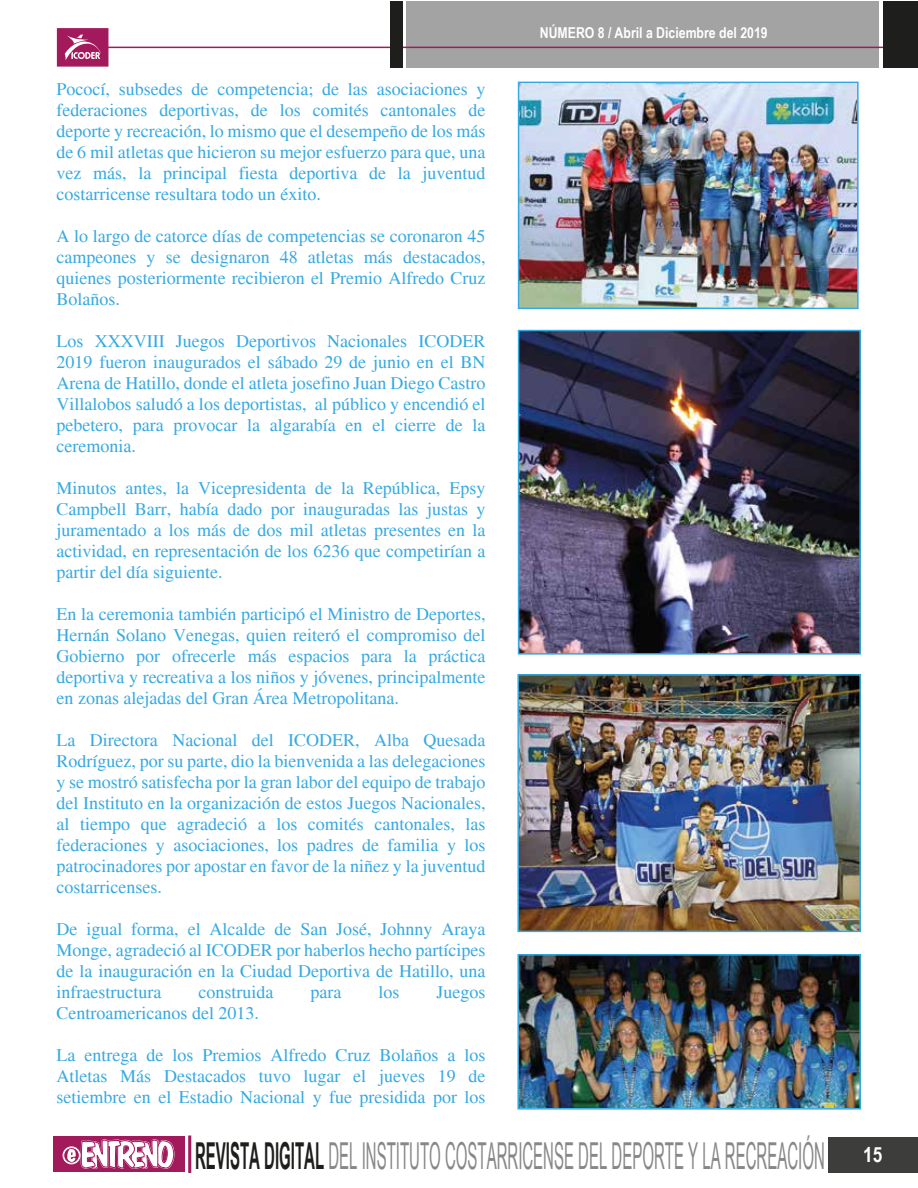
<style>
.page{position:relative;width:918px;height:1188px;background:#fff}
.page>*{position:absolute;margin:0;border:0;box-sizing:border-box;transform-origin:0 0}
.t1{font:37.2px "Arial Narrow";color:#878787;scale:.49 1}
.t2{font:18px/21px "Times";color:#36a9e1;text-align:justify}
.t3{font:700 15px "Arial Narrow";color:#fff}
.s1{font-weight:700;color:#1e1e1c}
</style>
<div class="page">
<img style="left:520px;top:957px;width:338px;height:150px">
<div style="left:54px;top:1136px;width:131px;height:36px;background:#a21a5b"></div>
<hr style="left:188px;top:1136px;width:3px;height:37px;background:#a21a5b">
<div style="left:828px;top:1137px;width:90px;height:36px;background:#3d3d3b"></div>
<svg style="left:67px;top:1139px;width:108px;height:30px"></svg>
<div style="left:63px;top:1147px;width:17px;height:17px;border:1px solid #fff;border-radius:50%"></div>
<div style="left:64px;top:1147px;width:15px;height:16px;border:1px solid #fff;border-radius:50%"></div>
<div style="left:407px;top:1px;width:472px;height:66px;background:#a4a3a3"></div>
<div style="left:57px;top:28px;width:51px;height:39px;background:#a21a5b;border:2px solid #a21a5b"></div>
<hr style="left:100px;top:47px;width:791px;height:1px;background:#a21a5b">
<div style="left:390px;top:1px;width:13px;height:66px;background:#1e1e1c"></div>
<div style="left:883px;top:1px;width:35px;height:66px;background:#1e1e1c"></div>
<svg style="left:65px;top:34px;width:36px;height:26px"></svg>
<img style="left:521px;top:85px;width:335px;height:221px">
<img style="left:520px;top:332px;width:339px;height:321px">
<img style="left:519px;top:676px;width:340px;height:254px">
<div style="left:518px;top:82px;width:341px;height:227px;border:2px solid #36a9e1"></div>
<div style="left:518px;top:330px;width:343px;height:325px;border:1px solid #36a9e1"></div>
<div style="left:517px;top:674px;width:344px;height:258px;border:1px solid #36a9e1"></div>
<div style="left:517px;top:954px;width:344px;height:156px;border:2px solid #36a9e1"></div>
<p class="t2" style="left:57px;top:78px;width:430px">Pococí, subsedes de competencia; de las asociaciones y federaciones deportivas, de los comités cantonales de deporte y recreación, lo mismo que el desempeño de los más de 6 mil atletas que hicieron su mejor esfuerzo para que, una vez más, la principal fiesta deportiva de la juventud costarricense resultara todo un éxito.</p>
<p class="t2" style="left:57px;top:225px;width:430px">A lo largo de catorce días de competencias se coronaron 45 campeones y se designaron 48 atletas más destacados, quienes posteriormente recibieron el Premio Alfredo Cruz Bolaños.</p>
<p class="t2" style="left:57px;top:330px;width:430px">Los XXXVIII Juegos Deportivos Nacionales ICODER 2019 fueron inaugurados el sábado 29 de junio en el BN Arena de Hatillo, donde el atleta josefino Juan Diego Castro Villalobos saludó a los deportistas, al público y encendió el pebetero, para provocar la algarabía en el cierre de la ceremonia.</p>
<p class="t2" style="left:57px;top:477px;width:430px">Minutos antes, la Vicepresidenta de la República, Epsy Campbell Barr, había dado por inauguradas las justas y juramentado a los más de dos mil atletas presentes en la actividad, en representación de los 6236 que competirían a partir del día siguiente.</p>
<p class="t2" style="left:57px;top:603px;width:430px">En la ceremonia también participó el Ministro de Deportes, Hernán Solano Venegas, quien reiteró el compromiso del Gobierno por ofrecerle más espacios para la práctica deportiva y recreativa a los niños y jóvenes, principalmente en zonas alejadas del Gran Área Metropolitana.</p>
<p class="t2" style="left:57px;top:729px;width:430px">La Directora Nacional del ICODER, Alba Quesada Rodríguez, por su parte, dio la bienvenida a las delegaciones y se mostró satisfecha por la gran labor del equipo de trabajo del Instituto en la organización de estos Juegos Nacionales, al tiempo que agradeció a los comités cantonales, las federaciones y asociaciones, los padres de familia y los patrocinadores por apostar en favor de la niñez y la juventud costarricenses.</p>
<p class="t2" style="left:57px;top:918px;width:430px">De igual forma, el Alcalde de San José, Johnny Araya Monge, agradeció al ICODER por haberlos hecho partícipes de la inauguración en la Ciudad Deportiva de Hatillo, una infraestructura</p>
<p class="t2" style="left:199px;top:981px;width:76px">construida</p>
<p class="t2" style="left:310px;top:981px;width:32px">para</p>
<p class="t2" style="left:378px;top:981px;width:23px">los</p>
<p class="t2" style="left:436px;top:981px;width:50px">Juegos</p>
<p class="t2" style="left:57px;top:1002px;width:204px">Centroamericanos del 2013.</p>
<p class="t2" style="left:57px;top:1044px;width:430px">La entrega de los Premios Alfredo Cruz Bolaños a los Atletas Más Destacados tuvo lugar el jueves 19 de setiembre en el Estadio Nacional y fue presidida por los</p>
<p class="t3" style="left:540px;top:21px;width:229px">NÚMERO 8 / Abril a Diciembre del 2019</p>
<h1 class="t1" style="left:195px;top:1128px;width:1404px"><span class="s1">REVISTA DIGITAL</span> DEL INSTITUTO COSTARRICENSE DEL DEPORTE Y LA RECREACIÓN <sup>15</sup></h1>
</div>
